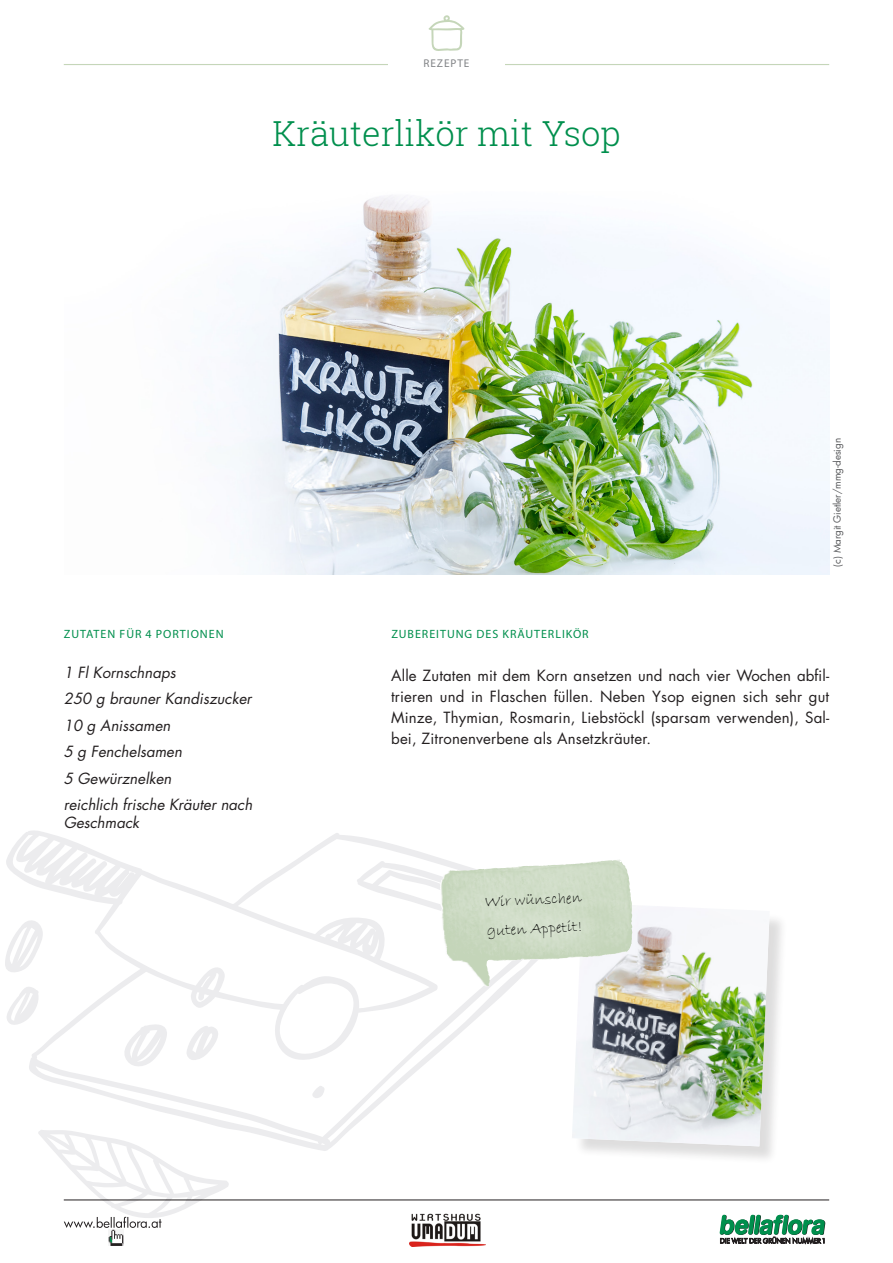
<style>
.page{position:relative;width:893px;height:1263px;background:#fff}
.page>*{position:absolute;margin:0;border:0;box-sizing:border-box;transform-origin:0 0}
.Head_1{font:300 34.5px "Roboto Slab";color:#008f4d}
.Tipp{font:15.9px "Bradley Hand ITC";color:#000}
.Anleitung{font:15px/21px "Futura Std";letter-spacing:.01em;color:#231f20;text-align:justify}
.Zutaten{font:italic 15px/18px "Futura Std";color:#231f20}
.Head_2_Versal{font:12px "Myriad Pro";letter-spacing:.08em;color:#008f4d}
.t1{font:11.25px "Myriad Pro";letter-spacing:.08em;color:#808285}
.Anleitung-2{font:9.75px "Futura";color:#57585a}
</style>
<div class="page">
<hr style="left:64px;top:64px;width:765px;height:1px;background:#c5d6b9">
<hr style="left:64px;top:1200px;width:765px;height:1px;background:#231f20">
<svg style="left:720px;top:1215px;width:105px;height:28px"></svg>
<div style="left:388px;top:59px;width:117px;height:19px;background:#fff"></div>
<svg style="left:428px;top:15px;width:36px;height:36px"></svg>
<img style="left:409px;top:1213px;width:77px;height:33px">
<svg style="left:6px;top:830px;width:566px;height:321px"></svg>
<svg style="left:121px;top:1023px;width:47px;height:45px"></svg>
<svg style="left:186px;top:1025px;width:39px;height:35px"></svg>
<svg style="left:356px;top:860px;width:84px;height:55px"></svg>
<svg style="left:312px;top:1085px;width:13px;height:14px"></svg>
<svg style="left:38px;top:1130px;width:191px;height:116px"></svg>
<svg style="left:6px;top:986px;width:34px;height:43px"></svg>
<svg style="left:5px;top:916px;width:39px;height:60px"></svg>
<img style="left:217px;top:195px;width:612px;height:379px">
<div style="left:575px;top:905px;width:213px;height:260px;background:#231f20;opacity:.15"></div>
<img style="left:572px;top:903px;width:198px;height:243px">
<img style="left:440px;top:859px;width:178px;height:91px">
<p class="t1" style="left:424px;top:57px;width:47px">REZEPTE</p>
<p class="Head_1" style="left:272px;top:109px;width:350px">Kräuterlikör mit Ysop</p>
<p class="Head_2_Versal" style="left:64px;top:627px;width:161px">ZUTATEN FÜR 4 PORTIONEN</p>
<p class="Zutaten" style="left:64px;top:663px;width:113px">1 Fl Kornschnaps</p>
<p class="Zutaten" style="left:64px;top:690px;width:189px">250 g brauner Kandiszucker</p>
<p class="Zutaten" style="left:64px;top:716px;width:108px">10 g Anissamen</p>
<p class="Zutaten" style="left:64px;top:743px;width:120px">5 g Fenchelsamen</p>
<p class="Zutaten" style="left:64px;top:769px;width:109px">5 Gewürznelken</p>
<p class="Zutaten" style="left:64px;top:796px;width:190px">reichlich frische Kräuter nach<br>Geschmack</p>
<p class="Anleitung-2" style="left:831px;top:567px;width:130px;rotate:-90deg">(c) Margit Gietler/mmg-design</p>
<p class="Head_2_Versal" style="left:391px;top:627px;width:199px">ZUBEREITUNG DES KRÄUTERLIKÖR</p>
<p class="Anleitung" style="left:391px;top:665px;width:439px">Alle Zutaten mit dem Korn ansetzen und nach vier Wochen abfil&shy;trieren und in Flaschen füllen. Neben Ysop eignen sich sehr gut Minze, Thymian, Rosmarin, Liebstöckl (sparsam verwenden), Sal&shy;bei, Zitronenverbene als Ansetzkräuter.</p>
<p class="Tipp" style="left:485px;top:891px;width:98px;rotate:-2deg">Wir wünschen</p>
<p class="Tipp" style="left:487px;top:920px;width:97px;rotate:-2deg">guten Appetit!</p>
</div>
